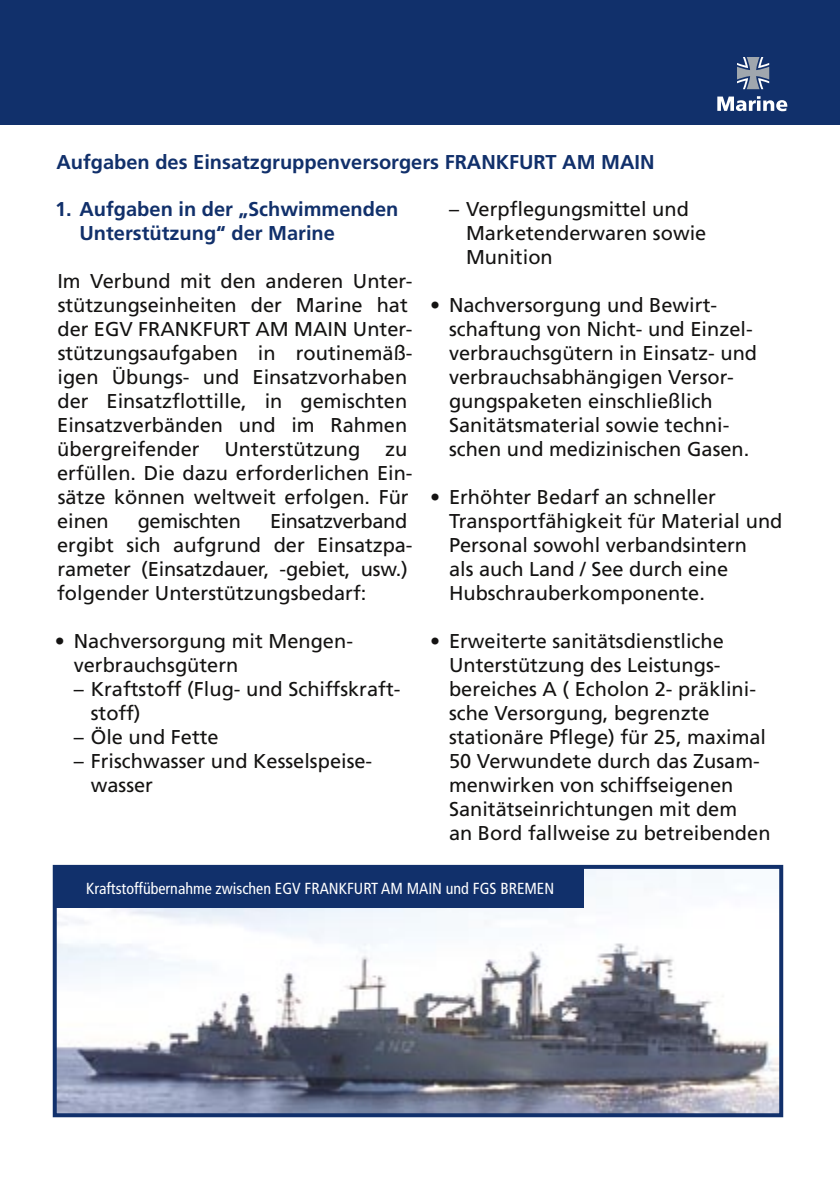
<style>
.page{position:relative;width:840px;height:1191px;background:#fff}
.page>*{position:absolute;margin:0;border:0;box-sizing:border-box;transform-origin:0 0}
.Fließtext{font:20px/24px "Frutiger LT Std";color:#141312}
.t1{font:700 20px "Frutiger LT Std";color:#11306b}
.Fließtext-2{font:20px "Frutiger LT Std";letter-spacing:-.02em;color:#141312}
.Bildunterschriften{font:condensed 16px "Frutiger LT Std";color:#fff}
</style>
<div class="page">
<div style="left:0;top:0;width:839px;height:125px;background:#11306b"></div>
<svg style="left:737px;top:57px;width:31px;height:32px"></svg>
<svg style="left:717px;top:96px;width:69px;height:15px"></svg>
<img style="left:58px;top:870px;width:719px;height:242px">
<div style="left:53px;top:865px;width:729px;height:252px;border:4px solid #11306b"></div>
<div style="left:55px;top:867px;width:529px;height:40px;background:#11306b"></div>
<p class="t1" style="left:56px;top:150px;width:599px">Aufgaben des Einsatzgruppenversorgers FRANKFURT AM MAIN</p>
<p class="t1" style="left:55px;top:197px;width:344px">1. Aufgaben in der „Schwimmenden</p>
<p class="t1" style="left:79px;top:221px;width:257px">Unterstützung“ der Marine</p>
<p class="Fließtext" style="left:57px;top:269px;width:357px">Im Verbund mit den anderen Unter&shy;stützungseinheiten der Marine hat der EGV FRANKFURT AM MAIN Unter&shy;stützungsaufgaben in routinemäß&shy;igen Übungs- und Einsatzvorhaben der Einsatzflottille, in gemischten<br>Einsatzverbänden und im Rahmen übergreifender Unterstützung zu erfüllen. Die dazu erforderlichen Ein&shy;sätze können weltweit erfolgen. Für einen</p>
<p class="Fließtext" style="left:57px;top:509px;width:357px;text-indent:213px">Einsatzverband ergibt sich aufgrund der Einsatzpa&shy;rameter (Einsatzdauer, -gebiet, usw.) folgender Unterstützungsbedarf:</p>
<p class="Fließtext" style="left:74px;top:629px;width:280px;text-indent:-19px">• Nachversorgung mit Mengen&shy;verbrauchsgütern</p>
<p class="Fließtext" style="left:91px;top:677px;width:311px;text-indent:-17px">– Kraftstoff (Flug- und Schiffskraft&shy;stoff)</p>
<p class="Fließtext" style="left:74px;top:725px;width:146px">– Öle und Fette</p>
<p class="Fließtext" style="left:91px;top:749px;width:283px;text-indent:-17px">– Frischwasser und Kesselspeise&shy;wasser</p>
<p class="Fließtext-2" style="left:138px;top:509px;width:105px">gemischten</p>
<p class="Fließtext" style="left:466px;top:197px;width:242px;text-indent:-17px">– Verpflegungsmittel und<br>Marketenderwaren sowie<br>Munition</p>
<p class="Fließtext" style="left:449px;top:293px;width:309px;text-indent:-19px">• Nachversorgung und Bewirt&shy;schaftung von Nicht- und Einzel&shy;verbrauchsgütern in Einsatz- und verbrauchsabhängigen Versor&shy;gungspaketen einschließlich<br>Sanitätsmaterial sowie techni&shy;schen und medizinischen Gasen.</p>
<p class="Fließtext" style="left:449px;top:485px;width:335px;text-indent:-19px">• Erhöhter Bedarf an schneller<br>Transportfähigkeit für Material und<br>Personal sowohl verbandsintern<br>als auch Land / See durch eine<br>Hubschrauberkomponente.</p>
<p class="Fließtext" style="left:449px;top:629px;width:323px;text-indent:-19px">• Erweiterte sanitätsdienstliche<br>Unterstützung des Leistungs&shy;bereiches A ( Echolon 2- präklini&shy;sche Versorgung, begrenzte stationäre Pflege) für 25, maximal<br>50 Verwundete durch das Zusam&shy;menwirken von schiffseigenen<br>Sanitätseinrichtungen mit dem<br>an Bord fallweise zu betreibenden</p>
<p class="Bildunterschriften" style="left:86px;top:878px;width:469px">Kraftstoffübernahme zwischen EGV FRANKFURT AM MAIN und FGS BREMEN</p>
</div>
